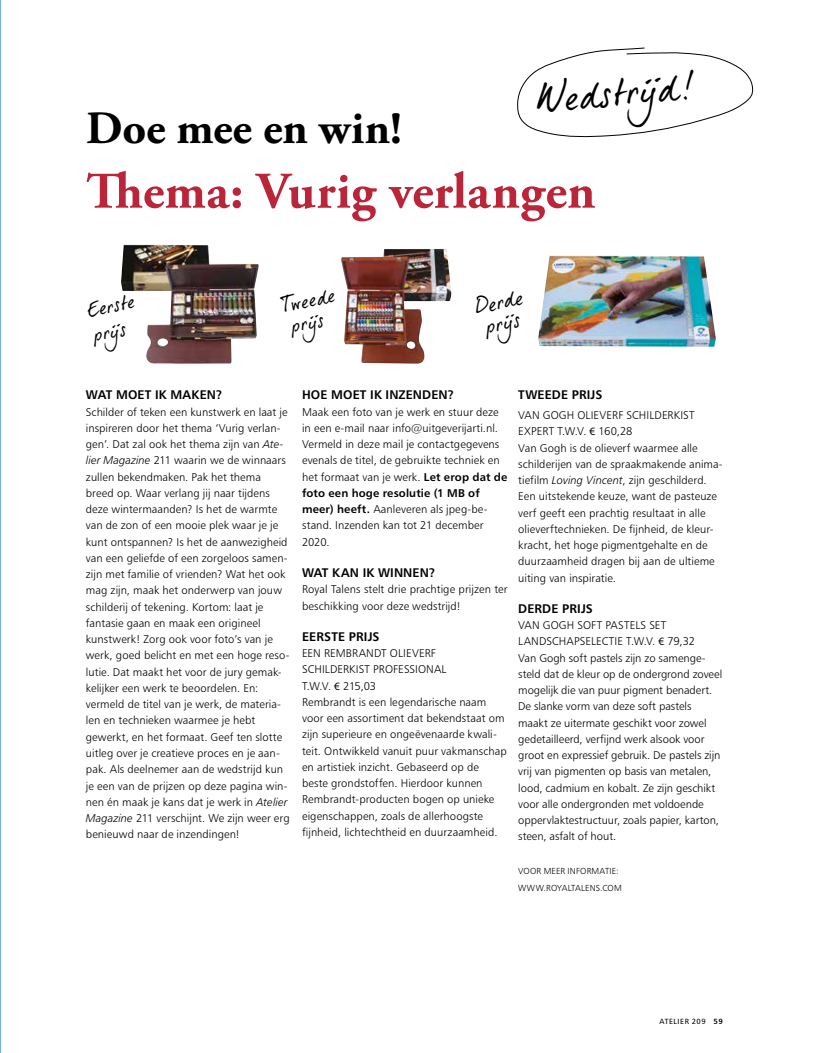
<style>
.page{position:relative;width:815px;height:1053px;background:#fff}
.page>*{position:absolute;margin:0;border:0;box-sizing:border-box;transform-origin:0 0}
.t1{font:700 51.25px "Adobe Garamond Pro";letter-spacing:.005em;color:#ba2539}
.t2{font:700 46.25px "Adobe Garamond Pro";letter-spacing:-.005em;color:#000}
.t3{font:37.5px "Dear Joe 5 CASUAL";color:#000}
.t4{font:21.25px/21.5px "Dear Joe 5 CASUAL";color:#000;text-align:center}
.t5{font:20px/24.9px "Dear Joe 5 CASUAL";color:#000}
.t6{font:12.5px "Humanist 777 BT Bold B";letter-spacing:.01em;color:#000}
.t7{font:11.25px/16.2px "Humanist 777 BT Light B";letter-spacing:.005em;color:#000}
.t8{font:11.25px "Humanist 777 BT Bold B";letter-spacing:.01em;color:#000}
.t9{font:8.75px/16.2px "Humanist 777 BT Light B";letter-spacing:.015em;color:#000}
.t10{font:7.5px "Humanist 777 BT Roman B";letter-spacing:.07em;color:#000}
.s1{font-family:"Humanist 777 BT Light Italic B"}
.s2{font-family:"Humanist 777 BT Bold B"}
.s3{font-family:"Myriad Pro"}
</style>
<div class="page">
<svg style="left:518px;top:47px;width:235px;height:91px"></svg>
<img style="left:341px;top:249px;width:110px;height:114px">
<img style="left:121px;top:244px;width:138px;height:119px">
<img style="left:538px;top:255px;width:178px;height:92px">
<h3 class="t3" style="left:533px;top:77px;width:162px;rotate:-5deg">Wedstrijd!</h3>
<h2 class="t2" style="left:86px;top:101px;width:317px">Doe mee en win!</h2>
<h1 class="t1" style="left:86px;top:161px;width:511px">Thema: Vurig verlangen</h1>
<h3 class="t5" style="left:85px;top:298px;width:49px;rotate:-12deg">Eerste prijs</h3>
<h3 class="t5" style="left:278px;top:295px;width:57px;line-height:21.5px;text-align:center;rotate:-12deg">Tweede prijs</h3>
<h3 class="t4" style="left:472px;top:296px;width:51px;rotate:-12deg">Derde prijs</h3>
<p class="t6" style="left:86px;top:387px;width:138px">WAT MOET IK MAKEN?</p>
<p class="t7" style="left:86px;top:403px;width:205px">Schilder of teken een kunstwerk en laat je inspireren door het thema ‘Vurig verlan&shy;gen’. Dat zal ook het thema zijn van <span class="s1">Ate&shy;lier Magazine</span> 211 waarin we de winnaars zullen bekendmaken. Pak het thema breed op. Waar verlang jij naar tijdens deze wintermaanden? Is het de warmte van de zon of een mooie plek waar je je kunt ontspannen? Is het de aanwezigheid van een geliefde of een zorgeloos samen&shy;zijn met familie of vrienden? Wat het ook mag zijn, maak het onderwerp van jouw schilderij of tekening. Kortom: laat je fantasie gaan en maak een origineel kunstwerk! Zorg ook voor foto’s van je werk, goed belicht en met een hoge reso&shy;lutie. Dat maakt het voor de jury gemak&shy;kelijker een werk te beoordelen. En: vermeld de titel van je werk, de materia&shy;len en technieken waarmee je hebt gewerkt, en het formaat. Geef ten slotte uitleg over je creatieve proces en je aan&shy;pak. Als deelnemer aan de wedstrijd kun je een van de prijzen op deze pagina win&shy;nen én maak je kans dat je werk in <span class="s1">Atelier Magazine</span> 211 verschijnt. We zijn weer erg benieuwd naar de inzendingen!</p>
<p class="t6" style="left:302px;top:387px;width:154px">HOE MOET IK INZENDEN?</p>
<p class="t7" style="left:302px;top:403px;width:207px">Maak een foto van je werk en stuur deze in een e-mail naar info@uitgeverijarti.nl.<br>Vermeld in deze mail je contactgegevens evenals de titel, de gebruikte techniek en het formaat van je werk. <span class="s2">Let erop dat de</span></p>
<p class="t8" style="left:302px;top:486px;width:179px">foto een hoge resolutie (1 MB of</p>
<p class="t7" style="left:302px;top:501px;width:187px"><span class="s2">meer) heeft.</span> Aanleveren als jpeg-be&shy;stand. Inzenden kan tot 21 december<br>2020.</p>
<p class="t6" style="left:302px;top:564px;width:135px">WAT KAN IK WINNEN?</p>
<p class="t7" style="left:302px;top:581px;width:207px">Royal Talens stelt drie prachtige prijzen ter beschikking voor deze wedstrijd!</p>
<p class="t6" style="left:302px;top:628px;width:79px">EERSTE PRIJS</p>
<p class="t7" style="left:302px;top:644px;width:206px">EEN REMBRANDT OLIEVERF<br>SCHILDERKIST PROFESSIONAL<br>T.W.V. <span class="s3">€</span> 215,03<br>Rembrandt is een legendarische naam voor een assortiment dat bekendstaat om zijn superieure en ongeëvenaarde kwali&shy;teit. Ontwikkeld vanuit puur vakmanschap en artistiek inzicht. Gebaseerd op de beste grondstoffen. Hierdoor kunnen Rembrandt-producten bogen op unieke eigenschappen, zoals de allerhoogste fijnheid, lichtechtheid en duurzaamheid.</p>
<p class="t6" style="left:518px;top:387px;width:86px">TWEEDE PRIJS</p>
<p class="t7" style="left:518px;top:407px;width:206px">VAN GOGH OLIEVERF SCHILDERKIST EXPERT T.W.V. <span class="s3">€</span> 160,28<br>Van Gogh is de olieverf waarmee alle schilderijen van de spraakmakende anima&shy;tiefilm <span class="s1">Loving Vincent</span>, zijn geschilderd.<br>Een uitstekende keuze, want de pasteuze verf geeft een prachtig resultaat in alle olieverftechnieken. De fijnheid, de kleur&shy;kracht, het hoge pigmentgehalte en de duurzaamheid dragen bij aan de ultieme uiting van inspiratie.</p>
<p class="t6" style="left:518px;top:600px;width:76px">DERDE PRIJS</p>
<p class="t7" style="left:518px;top:617px;width:206px">VAN GOGH SOFT PASTELS SET LANDSCHAPSELECTIE T.W.V. <span class="s3">€</span> 79,32<br>Van Gogh soft pastels zijn zo samenge&shy;steld dat de kleur op de ondergrond zoveel mogelijk die van puur pigment benadert.<br>De slanke vorm van deze soft pastels maakt ze uitermate geschikt voor zowel gedetailleerd, verfijnd werk alsook voor groot en expressief gebruik. De pastels zijn vrij van pigmenten op basis van metalen, lood, cadmium en kobalt. Ze zijn geschikt voor alle ondergronden met voldoende oppervlaktestructuur, zoals papier, karton, steen, asfalt of hout.</p>
<p class="t9" style="left:518px;top:862px;width:105px">VOOR MEER INFORMATIE:<br>WWW.ROYALTALENS.COM</p>
<p class="t10" style="left:659px;top:1016px;width:65px">ATELIER 209 <span class="s2">59</span></p>
</div>
